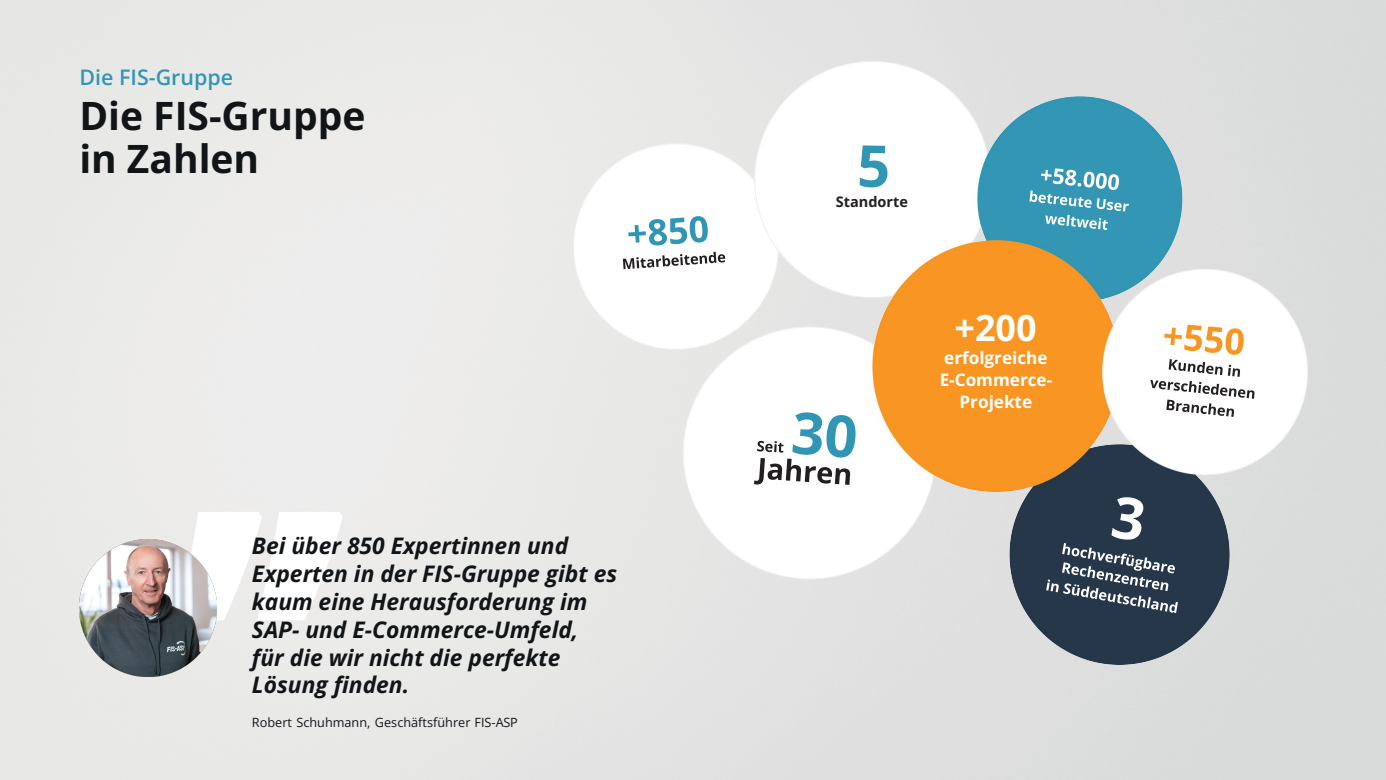
<style>
.page{position:relative;width:1386px;height:780px;background:#fff}
.page>*{position:absolute;margin:0;border:0;box-sizing:border-box;transform-origin:0 0}
.t1{font:700 38.94px/42.9px "Open Sans";color:#121518}
.t2{font:700 35.88px "Open Sans";color:#fff}
.t3{font:italic 700 22.75px/27.8px "Open Sans";color:#121518}
.t4{font:600 21.44px "Open Sans";color:#3196b4}
.t5{font:700 17.15px/21.9px "Open Sans";color:#fff;text-align:center}
.t6{font:700 14.53px "Open Sans";color:#231f20}
.t7{font:12.69px "Open Sans";color:#121518}
</style>
<div class="page">
<img style="left:0;top:0;width:1385px;height:779px">
<svg style="left:176px;top:511px;width:166px;height:109px"></svg>
<img style="left:573px;top:62px;width:734px;height:602px">
<svg style="left:1029px;top:168px;width:99px;height:62px"></svg>
<svg style="left:628px;top:216px;width:79px;height:29px"></svg>
<svg style="left:623px;top:251px;width:102px;height:18px"></svg>
<svg style="left:754px;top:412px;width:101px;height:72px"></svg>
<svg style="left:1150px;top:324px;width:104px;height:92px"></svg>
<svg style="left:1046px;top:497px;width:131px;height:116px"></svg>
<svg style="left:859px;top:145px;width:28px;height:42px"></svg>
<img style="left:79px;top:539px;width:138px;height:137px">
<p class="t4" style="left:79px;top:62px;width:155px">Die FIS-Gruppe</p>
<h2 class="t1" style="left:79px;top:93px;width:287px">Die FIS-Gruppe in Zahlen</h2>
<p class="t3" style="left:252px;top:531px;width:367px">Bei über 850 Expertinnen und<br>Experten in der FIS-Gruppe gibt es kaum eine Herausforderung im<br>SAP- und E-Commerce-Umfeld,<br>für die wir nicht die perfekte<br>Lösung finden.</p>
<p class="t7" style="left:252px;top:713px;width:267px">Robert Schuhmann, Geschäftsführer FIS-ASP</p>
<p class="t6" style="left:835px;top:192px;width:74px">Standorte</p>
<p class="t2" style="left:954px;top:303px;width:84px">+200</p>
<p class="t5" style="left:939px;top:346px;width:114px">erfolgreiche<br>E-Commerce-<br>Projekte</p>
</div>
